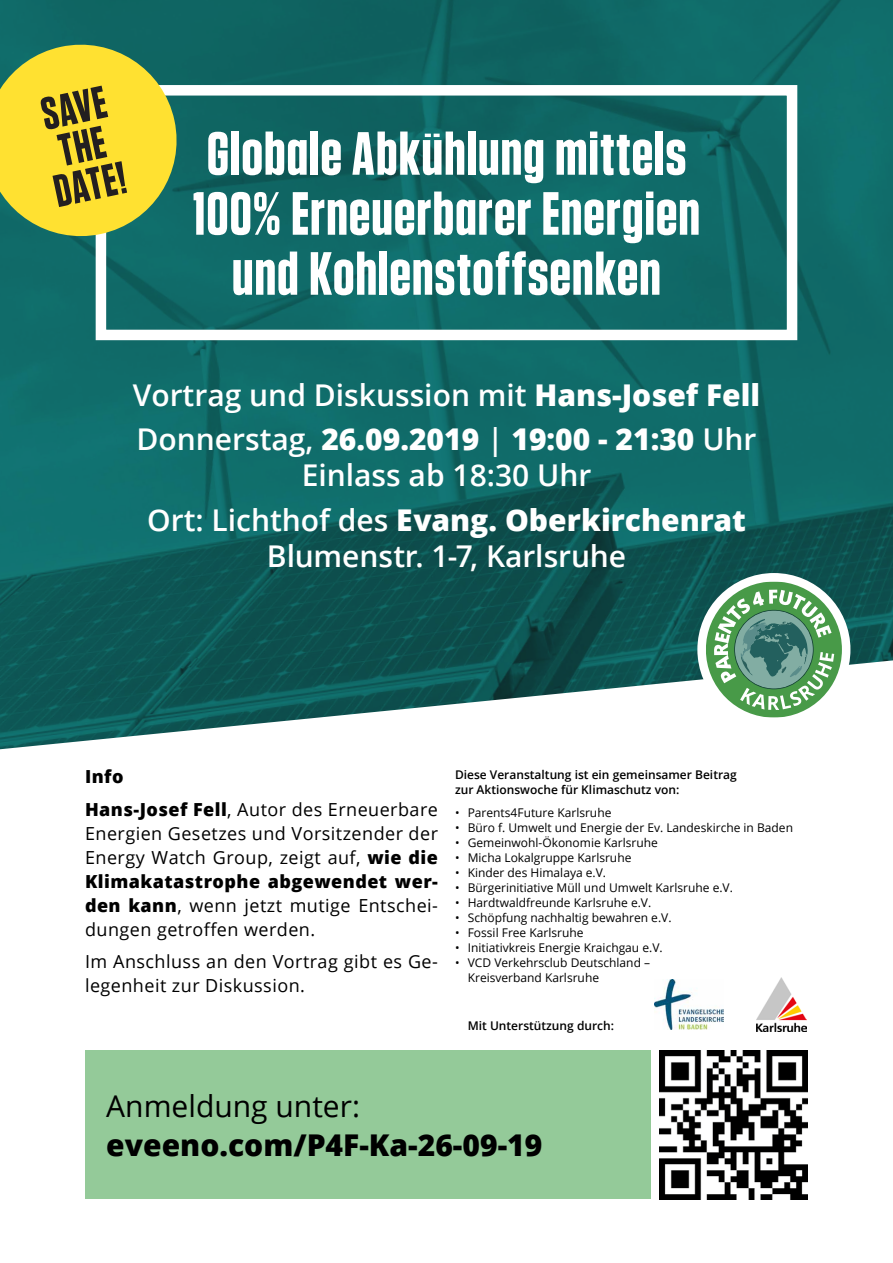
<style>
.page{position:relative;width:893px;height:1263px;background:#fff}
.page>*{position:absolute;margin:0;border:0;box-sizing:border-box;transform-origin:0 0}
.t1{font:60px/60px "Greve Narrow 800";letter-spacing:.015em;color:#fff;text-align:center}
.t2{font:45px/39px "Greve Narrow 800";color:#231f20}
.t3{font:600 30px/44.5px "Open Sans";color:#fff}
.t4{font:800 30px "Open Sans";color:#000}
.t5{font:30px "Open Sans";color:#000}
.t6{font:18px/24px "Open Sans";letter-spacing:.025em;color:#000}
.t7{font:12px/15px "Open Sans";color:#000}
.t8{font:600 12px/15px "Open Sans";color:#000}
.s1{font-weight:800}
</style>
<div class="page">
<img style="left:0;top:0;width:893px;height:660px">
<svg style="left:0;top:660px;width:893px;height:540px"></svg>
<div style="left:96px;top:85px;width:701px;height:255px;border:10px solid #fff"></div>
<svg style="left:0;top:36px;width:185px;height:209px;background:#bdc041"></svg>
<div style="left:697px;top:573px;width:153px;height:153px;background:#fff;border-radius:50%"></div>
<svg style="left:706px;top:581px;width:136px;height:137px"></svg>
<div style="left:85px;top:1050px;width:566px;height:149px;background:#94ca99"></div>
<img style="left:659px;top:1050px;width:149px;height:149px">
<div style="left:651px;top:977px;width:77px;height:56px;background:#fff"></div>
<img style="left:654px;top:979px;width:70px;height:51px">
<div style="left:743px;top:977px;width:77px;height:56px;background:#fff"></div>
<img style="left:757px;top:977px;width:50px;height:55px">
<h2 class="t2" style="left:34px;top:97px;width:74px;rotate:-12deg">SAVE<br>THE<br>DATE!</h2>
<h1 class="t1" style="left:193px;top:124px;width:509px">Globale Abkühlung mittels<br>100% Erneuerbarer Energien und Kohlenstoffsenken</h1>
<h3 class="t3" style="left:133px;top:372px;width:629px">Vortrag und Diskussion mit <span class="s1">Hans-Josef Fell<br></span>Donnerstag, <span class="s1">26.09.2019</span> | <span class="s1">19:00 - 21:30</span> Uhr</h3>
<h3 class="t3" style="left:147px;top:452px;width:600px;text-align:center">Einlass ab 18:30 Uhr<br>Ort: Lichthof des <span class="s1">Evang. Oberkirchenrat</span></h3>
<h3 class="t3" style="left:267px;top:533px;width:361px">Blumenstr. 1-7, Karlsruhe</h3>
<h3 class="t6" style="left:85px;top:760px;width:354px;line-height:32.5px"><span class="s1">Info<br>Hans-Josef Fell</span>, Autor des Erneuerbare</h3>
<h3 class="t6" style="left:85px;top:821px;width:354px;text-align:justify">Energien Gesetzes und Vorsitzender der Energy Watch Group, zeigt auf, <span class="s1">wie die Klimakatastrophe abgewendet wer&shy;den kann</span>, wenn jetzt mutige Entschei&shy;dungen getroffen werden.</h3>
<h3 class="t6" style="left:85px;top:949px;width:354px">Im Anschluss an den Vortrag gibt es Ge&shy;legenheit zur Diskussion.</h3>
<p class="t8" style="left:455px;top:767px;width:283px">Diese Veranstaltung ist ein gemeinsamer Beitrag zur Aktionswoche für Klimaschutz von:</p>
<p class="t7" style="left:455px;top:805px;width:158px">• Parents4Future Karlsruhe</p>
<p class="t7" style="left:455px;top:820px;width:340px">• Büro f. Umwelt und Energie der Ev. Landeskirche in Baden</p>
<p class="t7" style="left:455px;top:835px;width:204px">• Gemeinwohl-Ökonomie Karlsruhe</p>
<p class="t7" style="left:455px;top:850px;width:178px">• Micha Lokalgruppe Karlsruhe</p>
<p class="t7" style="left:455px;top:865px;width:153px">• Kinder des Himalaya e.V.</p>
<p class="t7" style="left:455px;top:880px;width:279px">• Bürgerinitiative Müll und Umwelt Karlsruhe e.V.</p>
<p class="t7" style="left:455px;top:895px;width:198px">• Hardtwaldfreunde Karlsruhe e.V.</p>
<p class="t7" style="left:455px;top:910px;width:218px">• Schöpfung nachhaltig bewahren e.V.</p>
<p class="t7" style="left:455px;top:925px;width:130px">• Fossil Free Karlsruhe</p>
<p class="t7" style="left:455px;top:940px;width:209px">• Initiativkreis Energie Kraichgau e.V.</p>
<p class="t7" style="left:468px;top:955px;width:184px;text-indent:-13px">• VCD Verkehrsclub Deutschland –<br>Kreisverband Karlsruhe</p>
<p class="t8" style="left:468px;top:1017px;width:148px">Mit Unterstützung durch:</p>
<h3 class="t5" style="left:106px;top:1085px;width:255px">Anmeldung unter:</h3>
<h3 class="t4" style="left:106px;top:1122px;width:438px">eveeno.com/P4F-Ka-26-09-19</h3>
</div>
